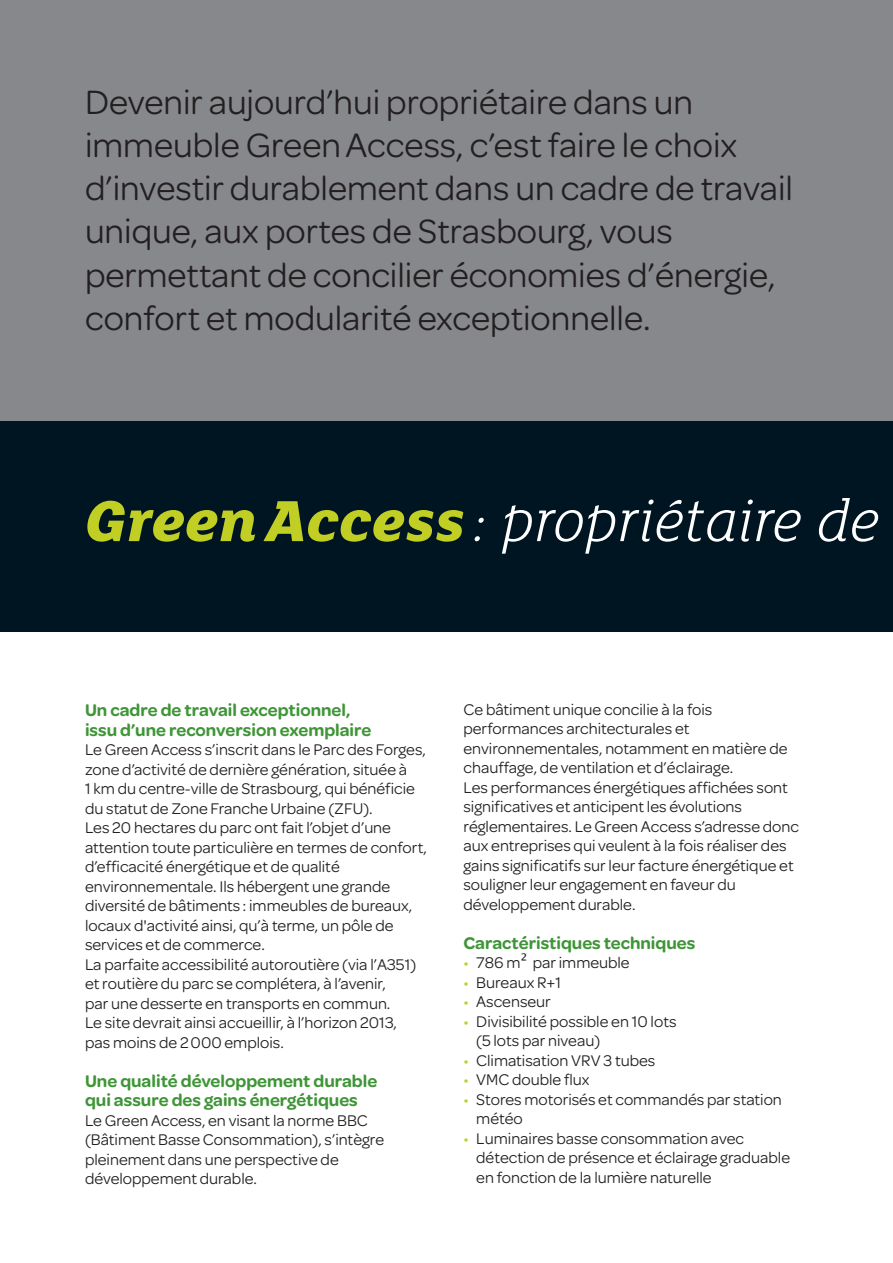
<style>
.page{position:relative;width:893px;height:1263px;background:#fff}
.page>*{position:absolute;margin:0;border:0;box-sizing:border-box;transform-origin:0 0}
.t1{font:italic 300 63px "FS Lola";color:#fff}
.t2{font:36px/43.2px "Omnes";color:#231f20}
.t3{font:600 18px/19.5px "Omnes";color:#3f9537}
.t4{font:16.5px/19.5px "Omnes";color:#231f20}
.s1{font-weight:800;color:#c1ce23}
.s2{color:#c1ce23}
.s3{font-family:"Lucida Grande"}
</style>
<div class="page">
<div style="left:0;top:0;width:893px;height:421px;background:#86888c"></div>
<div style="left:0;top:421px;width:893px;height:210px;background:#001522"></div>
<p class="t2" style="left:85px;top:80px;width:709px">Devenir aujourd’hui propriétaire dans un immeuble GreenAccess, c’est faire le choix d’investir durablement dans un cadre de travail unique, aux portes de Strasbourg, vous permettant de concilier économies d’énergie, confort et modularité exceptionnelle.</p>
<h1 class="t1" style="left:85px;top:501px;width:796px"><span class="s1">GreenAccess</span> : propriétaire de</h1>
<p class="t3" style="left:85px;top:700px;width:288px">Un cadre de travail exceptionnel, issu d’une reconversion exemplaire</p>
<p class="t4" style="left:85px;top:740px;width:343px">Le Green Access s’inscrit dans le Parc des Forges, zone d’activité de dernière génération, située à<br>1 km du centre-ville de Strasbourg, qui bénéficie du statut de Zone Franche Urbaine (ZFU).<br>Les 20 hectares du parc ont fait l’objet d’une attention toute particulière en termes de confort, d’efficacité énergétique et de qualité environnementale. Ils hébergent une grande diversité de bâtiments : immeubles de bureaux, locaux d'activité ainsi, qu’à terme, un pôle de services et de commerce.<br>La parfaite accessibilité autoroutière (via l’A351) et routière du parc se complétera, à l’avenir,<br>par une desserte en transports en commun.<br>Le site devrait ainsi accueillir, à l’horizon 2013,<br>pas moins de 2000 emplois.</p>
<p class="t3" style="left:85px;top:1071px;width:294px">Une qualité développement durable qui assure des gains énergétiques</p>
<p class="t4" style="left:85px;top:1110px;width:301px">Le Green Access, en visant la norme BBC (Bâtiment Basse Consommation), s’intègre pleinement dans une perspective de développement durable.</p>
<p class="t4" style="left:463px;top:699px;width:337px">Ce bâtiment unique concilie à la fois performances architecturales et environnementales, notamment en matière de chauffage, de ventilation et d’éclairage.<br>Les performances énergétiques affichées sont significatives et anticipent les évolutions réglementaires. Le Green Access s’adresse donc aux entreprises qui veulent à la fois réaliser des gains significatifs sur leur facture énergétique et souligner leur engagement en faveur du développement durable.</p>
<p class="t3" style="left:463px;top:933px;width:233px">Caractéristiques techniques</p>
<p class="t4" style="left:463px;top:953px;width:168px"><span class="s2">•</span> 786 m<span class="s3">²</span> par immeuble</p>
<p class="t4" style="left:463px;top:972px;width:99px"><span class="s2">•</span> Bureaux R+1</p>
<p class="t4" style="left:463px;top:992px;width:89px"><span class="s2">•</span> Ascenseur</p>
<p class="t4" style="left:476px;top:1011px;width:202px;text-indent:-13px"><span class="s2">•</span> Divisibilité possible en 10 lots (5 lots par niveau)</p>
<p class="t4" style="left:463px;top:1050px;width:193px"><span class="s2">•</span> Climatisation VRV 3 tubes</p>
<p class="t4" style="left:463px;top:1070px;width:128px"><span class="s2">•</span> VMC double flux</p>
<p class="t4" style="left:476px;top:1089px;width:307px;text-indent:-13px"><span class="s2">•</span> Stores motorisés et commandés par station météo</p>
<p class="t4" style="left:476px;top:1128px;width:315px;text-indent:-13px"><span class="s2">•</span> Luminaires basse consommation avec détection de présence et éclairage graduable en fonction de la lumière naturelle</p>
</div>
